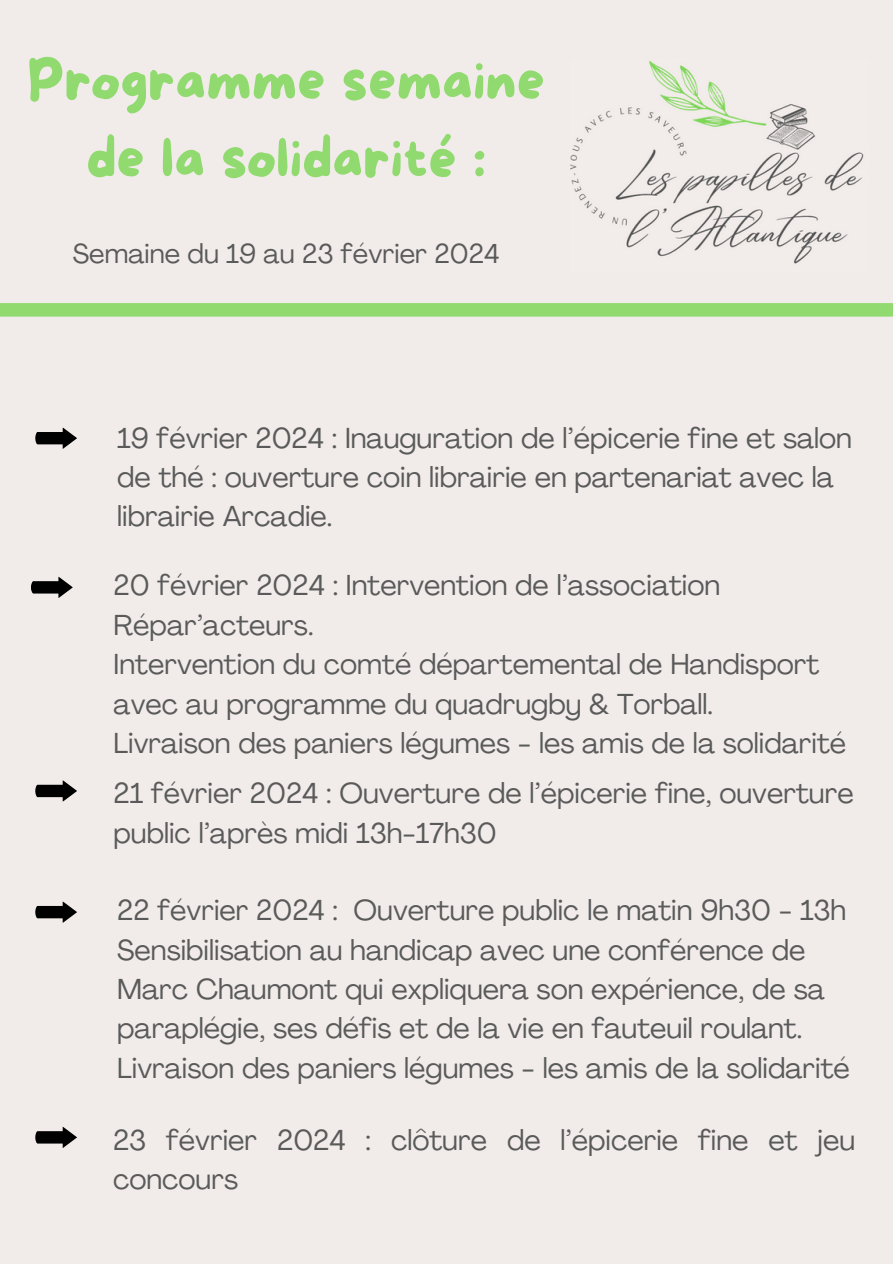
<style>
.page{position:relative;width:893px;height:1264px;background:#fff}
.page>*{position:absolute;margin:0;border:0;box-sizing:border-box;transform-origin:0 0}
.t1{font:55.5px/77.7px "More Sugar";color:#91da6f;text-align:center}
.t2{font:28.5px/39.3px "Agrandir";color:#5a5a5a}
.t3{font:27px "Agrandir";color:#5a5a5a}
</style>
<div class="page">
<div style="left:0;top:0;width:892px;height:1263px;background:#f1ecea"></div>
<img style="left:570px;top:60px;width:294px;height:204px">
<div style="left:0;top:303px;width:892px;height:13px;background:#91da6f"></div>
<svg style="left:35px;top:427px;width:42px;height:22px"></svg>
<svg style="left:35px;top:901px;width:42px;height:21px"></svg>
<svg style="left:31px;top:576px;width:42px;height:22px"></svg>
<svg style="left:35px;top:1126px;width:42px;height:21px"></svg>
<svg style="left:35px;top:780px;width:42px;height:21px"></svg>
<p class="t1" style="left:27px;top:45px;width:519px">Programme semaine de la solidarité :</p>
<p class="t3" style="left:73px;top:243px;width:428px">Semaine du 19 au 23 février 2024</p>
<p class="t2" style="left:117px;top:421px;width:736px">19 février 2024 : Inauguration de l’épicerie fine et salon de thé : ouverture coin librairie en partenariat avec la librairie Arcadie.</p>
<p class="t2" style="left:114px;top:568px;width:608px">20 février 2024 : Intervention de l’association<br>Répar’acteurs.</p>
<p class="t2" style="left:114px;top:647px;width:707px">Intervention du comté départemental de Handisport avec au programme du quadrugby &amp; Torball.</p>
<p class="t2" style="left:114px;top:726px;width:734px">Livraison des paniers légumes - les amis de la solidarité</p>
<p class="t2" style="left:114px;top:776px;width:741px">21 février 2024 : Ouverture de l’épicerie fine, ouverture public l’après midi 13h-17h30</p>
<p class="t2" style="left:117px;top:893px;width:730px">22 février 2024 : Ouverture public le matin 9h30 - 13h Sensibilisation au handicap avec une conférence de Marc Chaumont qui expliquera son expérience, de sa paraplégie, ses défis et de la vie en fauteuil roulant.</p>
<p class="t2" style="left:117px;top:1050px;width:734px">Livraison des paniers légumes - les amis de la solidarité</p>
<p class="t2" style="left:113px;top:1122px;width:743px">23 février 2024 : clôture de l’épicerie fine et jeu concours</p>
</div>
